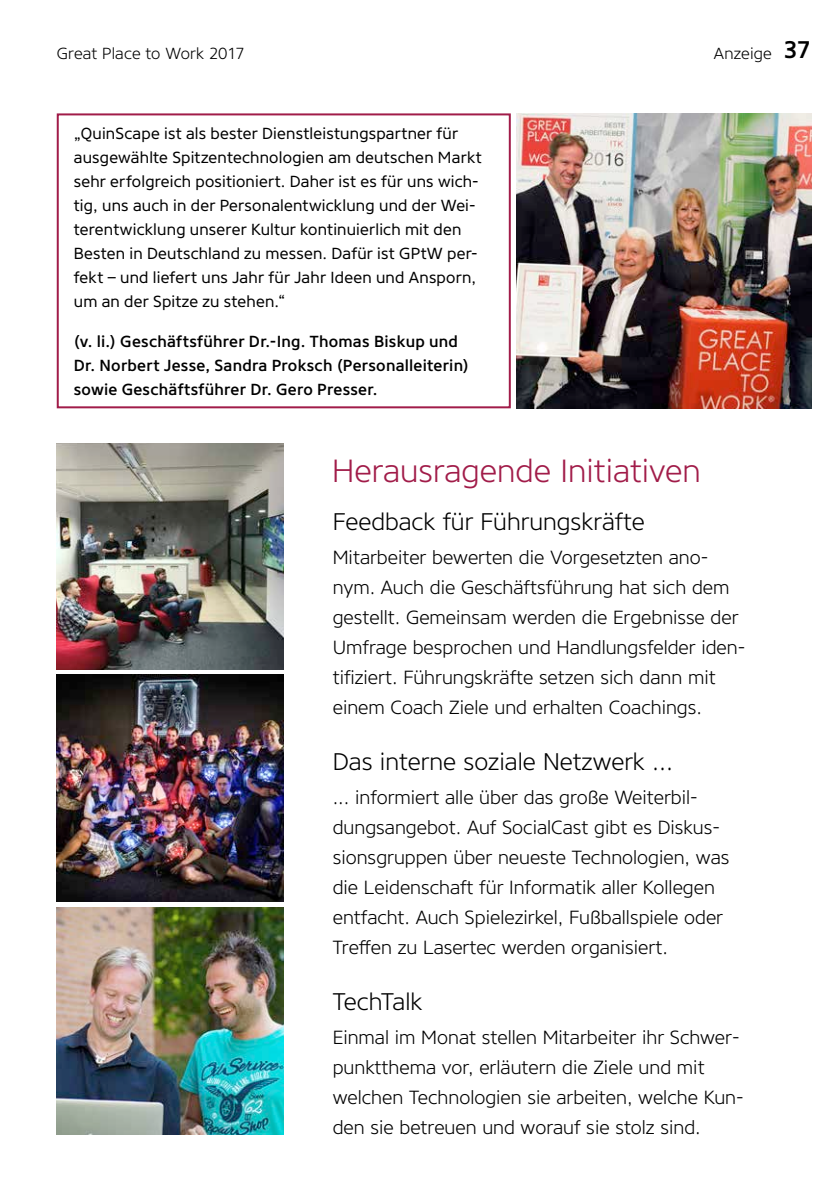
<style>
.page{position:relative;width:840px;height:1191px;background:#fff}
.page>*{position:absolute;margin:0;border:0;box-sizing:border-box;transform-origin:0 0}
._4_0_Zwischenübersch{font:300 32px "Core Sans N35";color:#a11c49}
._4_1-Zwischenuntersc{font:300 24px "Core Sans N35";color:#000}
._9_99_Seitenzahl_rec{font:500 24px "Core Sans N55";color:#000}
._0_0-Fließtext_9_5pt{font:300 19px/30px "Core Sans N35";color:#000}
._4_1-Zwischenuntersc-2{font:300 19px/30px "Core Sans N35";color:#000}
._0_12-BU{font:16px/24px "Core Sans N45";letter-spacing:.015em;color:#000}
._0_13_BU-Name{font:500 16px/24px "Core Sans N55";letter-spacing:.015em;color:#000}
._9_9_Kopfzeile{font:300 16px "Core Sans N35";letter-spacing:.01em;color:#000}
</style>
<div class="page">
<img style="left:57px;top:675px;width:226px;height:226px">
<img style="left:57px;top:907px;width:226px;height:227px">
<img style="left:57px;top:443px;width:226px;height:226px">
<img style="left:516px;top:113px;width:295px;height:295px">
<div style="left:57px;top:113px;width:453px;height:295px;border:2px solid #a11c49"></div>
<p class="_9_9_Kopfzeile" style="left:57px;top:43px;width:189px">Great Place to Work 2017</p>
<p class="_9_9_Kopfzeile" style="left:713px;top:43px;width:59px">Anzeige</p>
<p class="_9_99_Seitenzahl_rec" style="left:783px;top:34px;width:29px">37</p>
<p class="_0_12-BU" style="left:74px;top:121px;width:409px">„QuinScape ist als bester Dienstleistungspartner für ausgewählte Spitzentechnologien am deutschen Markt sehr erfolgreich positioniert. Daher ist es für uns wich&shy;tig, uns auch in der Personalentwicklung und der Wei&shy;terentwicklung unserer Kultur kontinuierlich mit den Besten in Deutschland zu messen. Dafür ist GPtW per&shy;fekt – und liefert uns Jahr für Jahr Ideen und Ansporn, um an der Spitze zu stehen.“</p>
<p class="_0_13_BU-Name" style="left:74px;top:329px;width:385px">(v. li.) Geschäftsführer Dr.-Ing. Thomas Biskup und</p>
<p class="_0_13_BU-Name" style="left:74px;top:353px;width:396px">Dr. Norbert Jesse, Sandra Proksch (Personalleiterin) sowie Geschäftsführer Dr. Gero Presser.</p>
<p class="_4_0_Zwischenübersch" style="left:332px;top:449px;width:370px">Herausragende Initiativen</p>
<p class="_4_1-Zwischenuntersc" style="left:332px;top:505px;width:313px">Feedback für Führungskräfte</p>
<p class="_0_0-Fließtext_9_5pt" style="left:332px;top:542px;width:414px">Mitarbeiter bewerten die Vorgesetzten ano&shy;nym. Auch die Geschäftsführung hat sich dem gestellt. Gemeinsam werden die Ergebnisse der Umfrage besprochen und Handlungsfelder iden&shy;tifiziert. Führungskräfte setzen sich dann mit einem Coach Ziele und erhalten Coachings.</p>
<p class="_4_1-Zwischenuntersc" style="left:332px;top:745px;width:342px">Das interne soziale Netzwerk ...</p>
<p class="_4_1-Zwischenuntersc-2" style="left:332px;top:782px;width:398px">... informiert alle über das große Weiterbil&shy;dungsangebot. Auf SocialCast gibt es Diskus&shy;sionsgruppen über neueste Technologien, was die Leidenschaft für Informatik aller Kollegen entfacht. Auch Spielezirkel, Fußballspiele oder Treffen zu Lasertec werden organisiert.</p>
<p class="_4_1-Zwischenuntersc" style="left:332px;top:985px;width:91px">TechTalk</p>
<p class="_0_0-Fließtext_9_5pt" style="left:332px;top:1022px;width:412px">Einmal im Monat stellen Mitarbeiter ihr Schwer&shy;punktthema vor, erläutern die Ziele und mit welchen Technologien sie arbeiten, welche Kun&shy;den sie betreuen und worauf sie stolz sind.</p>
</div>
